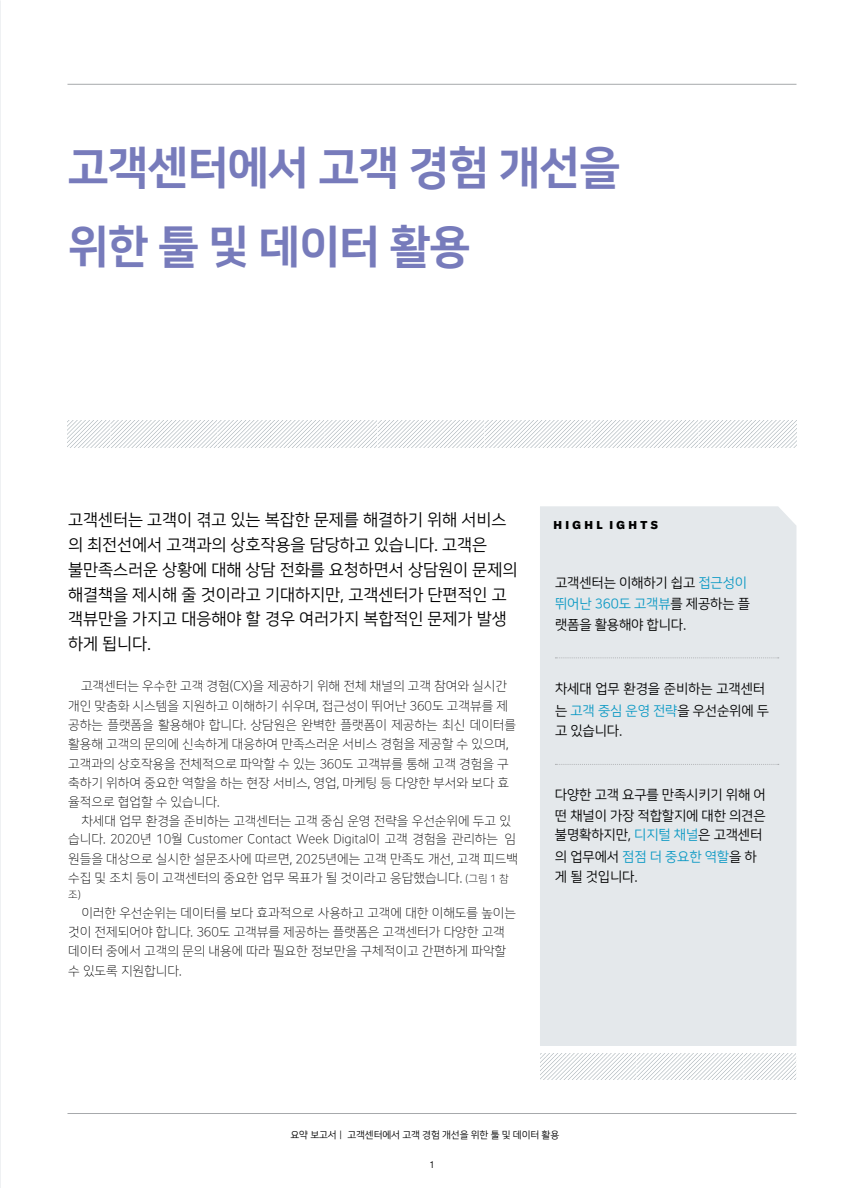
<style>
.page{position:relative;width:864px;height:1188px;background:#fff}
.page>*{position:absolute;margin:0;border:0;box-sizing:border-box;transform-origin:0 0}
.INT_TITLE{font:45px/79.2px "Nanum Square EB";letter-spacing:-.02em;color:#777bbb}
.INT_BODY{font:16.5px/24.8px "Nanum Square R";color:#000}
.HIGHLIGHTS_NO_CHARTS{font:13.5px/21.5px "Nanum Square R";letter-spacing:-.01em;color:#000}
.INT_BODY-2{font:12.75px/19.2px "Nanum Square L";color:#000}
.HIGHLIGHTS_NO_CHARTS-2{font:900 11.25px "GT America";letter-spacing:.3em;color:#000}
.INT_BODY-3{font:10.5px "Nanum Square L";color:#000}
.t1{font:9.75px "Nanum Square R";letter-spacing:-.01em;color:#000}
.t2{font:300 9.75px "GT America";color:#000}
.s1{font-size:10.5px}
.s2{color:#0b99c4}
.s3{font-family:"GT America";font-weight:300}
</style>
<div class="page">
<div style="left:540px;top:506px;width:256px;height:540px;background:#e4e8eb"></div>
<svg style="left:68px;top:420px;width:728px;height:27px"></svg>
<svg style="left:540px;top:1053px;width:256px;height:27px"></svg>
<hr style="left:68px;top:1113px;width:728px;height:1px;background:#a7a9ac">
<hr style="left:68px;top:84px;width:728px;height:1px;background:#a7a9ac">
<svg style="left:555px;top:658px;width:224px;height:1px"></svg>
<svg style="left:555px;top:764px;width:224px;height:1px"></svg>
<p class="INT_TITLE" style="left:68px;top:129px;width:554px">고객센터에서 고객 경험 개선을 위한 툴 및 데이터 활용</p>
<p class="INT_BODY" style="left:68px;top:508px;width:451px">고객센터는 고객이 겪고 있는 복잡한 문제를 해결하기 위해 서비스 의 최전선에서 고객과의 상호작용을 담당하고 있습니다. 고객은 불만족스러운 상황에 대해 상담 전화를 요청하면서 상담원이 문제의 해결책을 제시해 줄 것이라고 기대하지만, 고객센터가 단편적인 고 객뷰만을 가지고 대응해야 할 경우 여러가지 복합적인 문제가 발생 하게 됩니다.</p>
<p class="INT_BODY-2" style="left:68px;top:676px;width:441px;line-height:20.4px;text-align:right">고객센터는 우수한 고객 경험(CX)을 제공하기 위해 전체 채널의 고객 참여와 실시간 개인 맞춤화 시스템을 지원하고 이해하기 쉬우며, 접근성이 뛰어난 360도 고객뷰를 제</p>
<p class="INT_BODY-2" style="left:68px;top:716px;width:449px">공하는 플랫폼을 활용해야 합니다. 상담원은 완벽한 플랫폼이 제공하는 최신 데이터를</p>
<p class="INT_BODY-2" style="left:68px;top:735px;width:442px">활용해 고객의 문의에 신속하게 대응하여 만족스러운 서비스 경험을 제공할 수 있으며,</p>
<p class="INT_BODY-2" style="left:68px;top:754px;width:442px">고객과의 상호작용을 전체적으로 파악할 수 있는 360도 고객뷰를 통해 고객 경험을 구</p>
<p class="INT_BODY-2" style="left:68px;top:773px;width:442px">축하기 위하여 중요한 역할을 하는 현장 서비스, 영업, 마케팅 등 다양한 부서와 보다 효</p>
<p class="INT_BODY-2" style="left:68px;top:792px;width:153px">율적으로 협업할 수 있습니다.</p>
<p class="INT_BODY-2" style="left:81px;top:812px;width:431px">차세대 업무 환경을 준비하는 고객센터는 고객 중심 운영 전략을 우선순위에 두고 있</p>
<p class="INT_BODY-2" style="left:68px;top:829px;width:451px;line-height:20.4px">습니다. 2020년 10월 Customer Contact Week Digital이 고객 경험을 관리하는 임 원들을 대상으로 실시한 설문조사에 따르면, 2025년에는 고객 만족도 개선, 고객 피드백</p>
<p class="INT_BODY-2" style="left:68px;top:869px;width:442px">수집 및 조치 등이 고객센터의 중요한 업무 목표가 될 것이라고 응답했습니다. <span class="s1">(그림 1 참</span></p>
<p class="INT_BODY-3" style="left:68px;top:889px;width:14px">조)</p>
<p class="INT_BODY-2" style="left:68px;top:904px;width:449px;text-indent:13px">이러한 우선순위는 데이터를 보다 효과적으로 사용하고 고객에 대한 이해도를 높이는 것이 전제되어야 합니다. 360도 고객뷰를 제공하는 플랫폼은 고객센터가 다양한 고객 데이터 중에서 고객의 문의 내용에 따라 필요한 정보만을 구체적이고 간편하게 파악할 수 있도록 지원합니다.</p>
<p class="HIGHLIGHTS_NO_CHARTS-2" style="left:554px;top:518px;width:106px">HIGHL IGHTS</p>
<p class="HIGHLIGHTS_NO_CHARTS" style="left:555px;top:572px;width:196px">고객센터는 이해하기 쉽고 <span class="s2">접근성이 뛰어난 360도 고객뷰</span>를 제공하는 플</p>
<p class="HIGHLIGHTS_NO_CHARTS" style="left:555px;top:614px;width:133px">랫폼을 활용해야 합니다.</p>
<p class="HIGHLIGHTS_NO_CHARTS" style="left:555px;top:679px;width:215px">차세대 업무 환경을 준비하는 고객센터 는 <span class="s2">고객 중심 운영 전략</span>을 우선순위에 두</p>
<p class="HIGHLIGHTS_NO_CHARTS" style="left:555px;top:720px;width:69px">고 있습니다.</p>
<p class="HIGHLIGHTS_NO_CHARTS" style="left:555px;top:785px;width:212px;line-height:20.5px">다양한 고객 요구를 만족시키기 위해 어 떤 채널이 가장 적합할지에 대한 의견은</p>
<p class="HIGHLIGHTS_NO_CHARTS" style="left:555px;top:824px;width:209px;line-height:21.9px">불명확하지만, <span class="s2">디지털 채널</span>은 고객센터 의 업무에서 <span class="s2">점점 더 중요한 역할</span>을 하</p>
<p class="HIGHLIGHTS_NO_CHARTS" style="left:555px;top:867px;width:84px">게 될 것입니다.</p>
<p class="t1" style="left:291px;top:1130px;width:270px">요약 보고서 <span class="s3">|</span> 고객센터에서 고객 경험 개선을 위한 툴 및 데이터 활용</p>
<p class="t2" style="left:430px;top:1159px;width:5px">1</p>
</div>
